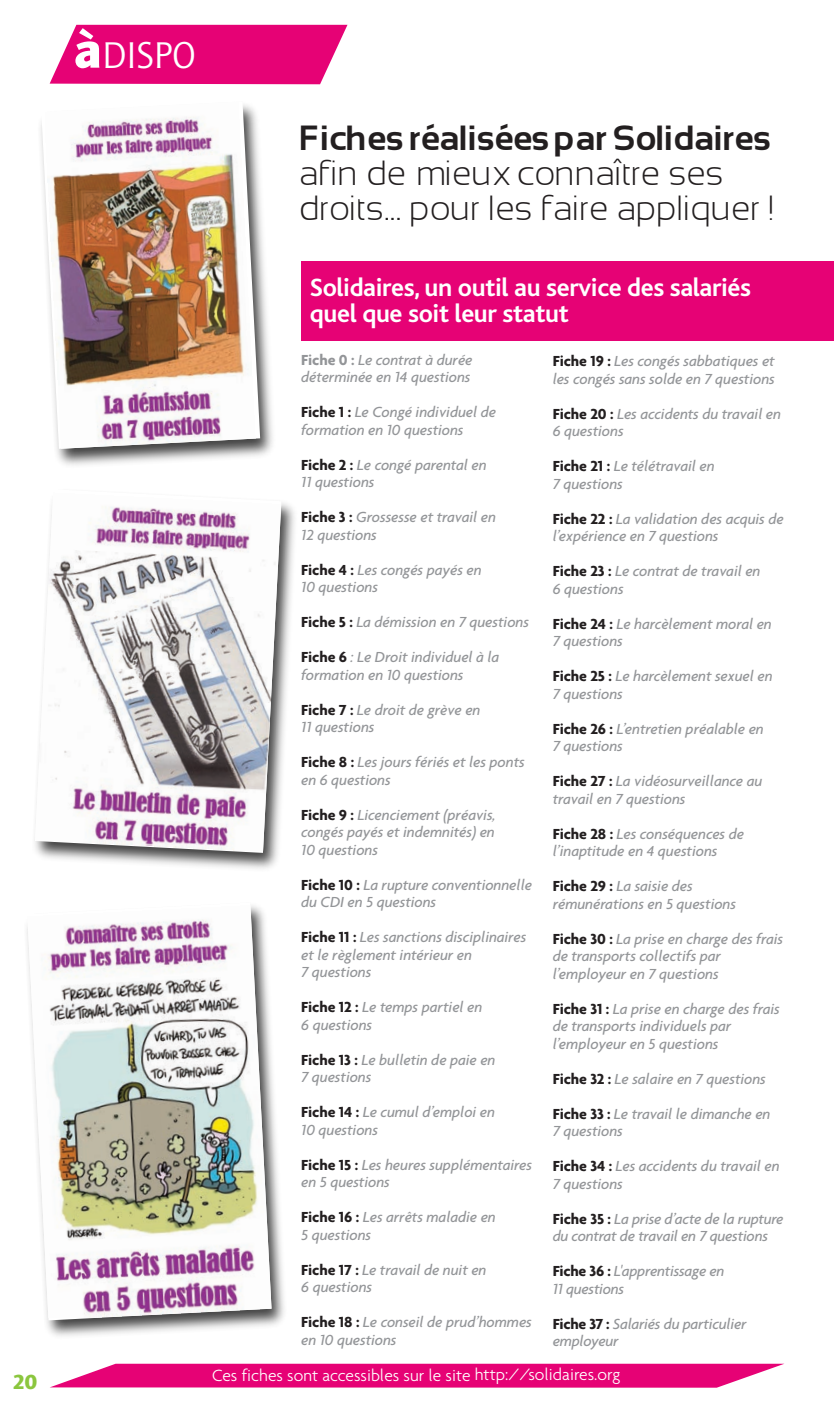
<style>
.page{position:relative;width:834px;height:1424px;background:#fff}
.page>*{position:absolute;margin:0;border:0;box-sizing:border-box;transform-origin:0 0}
.t1{font:38.5px "Quay Sans";color:#fff}
.t2{font:300 35px/35px "Sansation";color:#231f20}
.t3{font:700 35px "Sansation";color:#231f20}
.t4{font:700 26.25px/26.2px "Bliss";letter-spacing:-.015em;color:#fff}
.t5{font:900 21px "Quay Sans";color:#8bc63e}
.t6{font:300 17.5px "Agenda";color:#fff}
.t7{font:italic 500 15.75px/17.5px "Agenda";letter-spacing:-.005em;color:#939598}
.s1{font-weight:900;font-size:52.5px}
.s2{font-weight:700;font-style:normal}
.s3{font-weight:700;font-style:normal;color:#231f20}
</style>
<div class="page">
<svg style="left:50px;top:25px;width:297px;height:59px;background:#e81881"></svg>
<svg style="left:51px;top:1363px;width:733px;height:24px;background:#e81f85"></svg>
<img style="left:40px;top:127px;width:233px;height:338px">
<svg style="left:41px;top:114px;width:219px;height:335px"></svg>
<img style="left:45px;top:104px;width:210px;height:345px">
<img style="left:34px;top:503px;width:261px;height:366px">
<img style="left:35px;top:503px;width:246px;height:348px">
<img style="left:26px;top:933px;width:258px;height:403px">
<img style="left:27px;top:905px;width:244px;height:413px">
<div style="left:301px;top:261px;width:532px;height:80px;background:#e60275"></div>
<h3 class="t5" style="left:13px;top:1370px;width:26px">20</h3>
<h1 class="t1" style="left:73px;top:34px;width:124px"><span class="s1">à</span>DISPO</h1>
<h2 class="t3" style="left:301px;top:118px;width:472px">Fiches réalisées par Solidaires</h2>
<h2 class="t2" style="left:301px;top:155px;width:477px">afin de mieux connaître ses droits... pour les faire appliquer !</h2>
<h3 class="t4" style="left:310px;top:275px;width:442px">Solidaires, un outil au service des salariés quel que soit leur statut</h3>
<p class="t7" style="left:301px;top:350px;width:173px"><span class="s2">Fiche 0 :</span> Le contrat à durée déterminée en 14 questions</p>
<p class="t7" style="left:301px;top:403px;width:196px"><span class="s3">Fiche 1 :</span> Le Congé individuel de formation en 10 questions</p>
<p class="t7" style="left:301px;top:455px;width:187px"><span class="s3">Fiche 2 :</span> Le congé parental en<br>11 questions</p>
<p class="t7" style="left:301px;top:508px;width:196px"><span class="s3">Fiche 3 :</span> Grossesse et travail en<br>12 questions</p>
<p class="t7" style="left:301px;top:560px;width:182px"><span class="s3">Fiche 4 :</span> Les congés payés en<br>10 questions</p>
<p class="t7" style="left:301px;top:613px;width:229px"><span class="s3">Fiche 5 :</span> La démission en 7 questions</p>
<p class="t7" style="left:301px;top:648px;width:199px"><span class="s3">Fiche 6</span> : Le Droit individuel à la formation en 10 questions</p>
<p class="t7" style="left:301px;top:700px;width:181px"><span class="s3">Fiche 7 :</span> Le droit de grève en<br>11 questions</p>
<p class="t7" style="left:301px;top:753px;width:225px"><span class="s3">Fiche 8 :</span> Les jours fériés et les ponts en 6 questions</p>
<p class="t7" style="left:301px;top:805px;width:196px;text-align:justify"><span class="s3">Fiche 9 :</span> Licenciement (préavis, congés payés et indemnités) en 10 questions</p>
<p class="t7" style="left:301px;top:875px;width:232px"><span class="s3">Fiche 10 :</span> La rupture conventionnelle du CDI en 5 questions</p>
<p class="t7" style="left:301px;top:928px;width:226px"><span class="s3">Fiche 11 :</span> Les sanctions disciplinaires et le règlement intérieur en<br>7 questions</p>
<p class="t7" style="left:301px;top:998px;width:182px"><span class="s3">Fiche 12 :</span> Le temps partiel en<br>6 questions</p>
<p class="t7" style="left:301px;top:1050px;width:196px"><span class="s3">Fiche 13 :</span> Le bulletin de paie en<br>7 questions</p>
<p class="t7" style="left:301px;top:1103px;width:195px"><span class="s3">Fiche 14 :</span> Le cumul d’emploi en<br>10 questions</p>
<p class="t7" style="left:301px;top:1155px;width:232px"><span class="s3">Fiche 15 :</span> Les heures supplémentaires en 5 questions</p>
<p class="t7" style="left:301px;top:1208px;width:196px"><span class="s3">Fiche 16 :</span> Les arrêts maladie en<br>5 questions</p>
<p class="t7" style="left:301px;top:1260px;width:187px"><span class="s3">Fiche 17 :</span> Le travail de nuit en<br>6 questions</p>
<p class="t7" style="left:301px;top:1313px;width:232px"><span class="s3">Fiche 18 :</span> Le conseil de prud’hommes en 10 questions</p>
<p class="t7" style="left:552px;top:352px;width:223px"><span class="s3">Fiche 19 :</span> Les congés sabbatiques et les congés sans solde en 7 questions</p>
<p class="t7" style="left:552px;top:404px;width:230px"><span class="s3">Fiche 20 :</span> Les accidents du travail en<br>6 questions</p>
<p class="t7" style="left:552px;top:457px;width:163px"><span class="s3">Fiche 21 :</span> Le télétravail en<br>7 questions</p>
<p class="t7" style="left:552px;top:509px;width:232px"><span class="s3">Fiche 22 :</span> La validation des acquis de l’expérience en 7 questions</p>
<p class="t7" style="left:552px;top:562px;width:209px"><span class="s3">Fiche 23 :</span> Le contrat de travail en<br>6 questions</p>
<p class="t7" style="left:552px;top:614px;width:220px"><span class="s3">Fiche 24 :</span> Le harcèlement moral en<br>7 questions</p>
<p class="t7" style="left:552px;top:667px;width:221px"><span class="s3">Fiche 25 :</span> Le harcèlement sexuel en<br>7 questions</p>
<p class="t7" style="left:552px;top:719px;width:212px"><span class="s3">Fiche 26 :</span> L’entretien préalable en<br>7 questions</p>
<p class="t7" style="left:552px;top:772px;width:211px"><span class="s3">Fiche 27 :</span> La vidéosurveillance au travail en 7 questions</p>
<p class="t7" style="left:552px;top:824px;width:193px"><span class="s3">Fiche 28 :</span> Les conséquences de l’inaptitude en 4 questions</p>
<p class="t7" style="left:552px;top:877px;width:185px"><span class="s3">Fiche 29 :</span> La saisie des rémunérations en 5 questions</p>
<p class="t7" style="left:552px;top:929px;width:232px"><span class="s3">Fiche 30 :</span> La prise en charge des frais de transports collectifs par l’employeur en 7 questions</p>
<p class="t7" style="left:552px;top:999px;width:228px"><span class="s3">Fiche 31 :</span> La prise en charge des frais de transports individuels par l’employeur en 5 questions</p>
<p class="t7" style="left:552px;top:1069px;width:215px"><span class="s3">Fiche 32 :</span> Le salaire en 7 questions</p>
<p class="t7" style="left:552px;top:1104px;width:219px"><span class="s3">Fiche 33 :</span> Le travail le dimanche en<br>7 questions</p>
<p class="t7" style="left:552px;top:1157px;width:228px"><span class="s3">Fiche 34 :</span> Les accidents du travail en<br>7 questions</p>
<p class="t7" style="left:552px;top:1209px;width:232px"><span class="s3">Fiche 35 :</span> La prise d’acte de la rupture du contrat de travail en 7 questions</p>
<p class="t7" style="left:552px;top:1262px;width:173px"><span class="s3">Fiche 36 :</span> L'apprentissage en<br>11 questions</p>
<p class="t7" style="left:552px;top:1314px;width:195px"><span class="s3">Fiche 37 :</span> Salariés du particulier employeur</p>
<p class="t6" style="left:212px;top:1364px;width:409px">Ces fiches sont accessibles sur le site http://solidaires.org</p>
</div>
